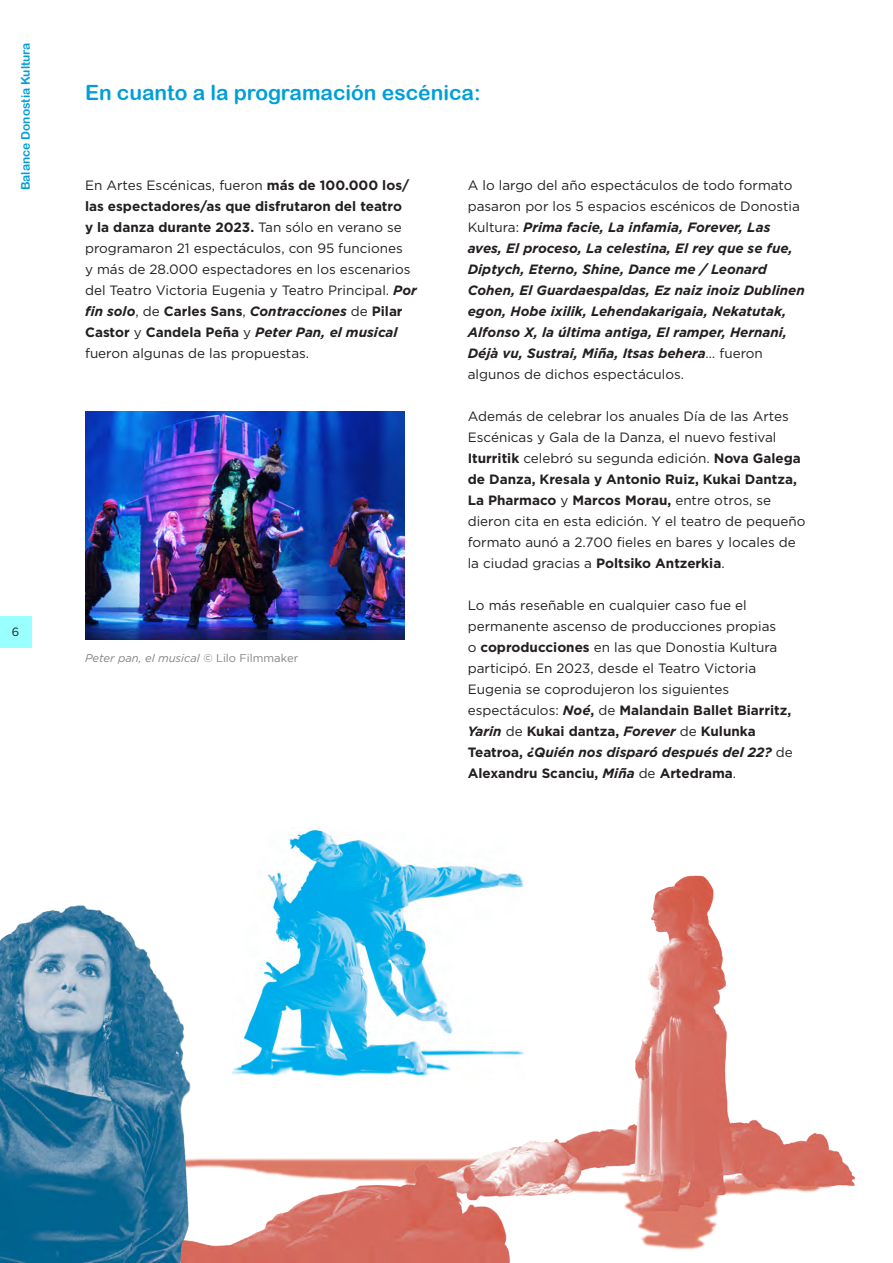
<style>
.page{position:relative;width:893px;height:1263px;background:#fff}
.page>*{position:absolute;margin:0;border:0;box-sizing:border-box;transform-origin:0 0}
.Txt_destacado{font:21px "Arial Rounded MT Bold";color:#009fda}
.Cuerpo_de_texto{font:13.5px/21px "Gotham";color:#231f20}
.Cuerpo_de_texto-2{font:italic 700 13.5px/21px "Gotham";color:#231f20}
.t1{font:12px "Arial Rounded MT Bold";color:#009fda}
.t2{font:12px "Gotham";color:#231f20;scale:.96 1}
.Pie_de_foto_nuevo{font:italic 11.25px "Gotham";color:#808285}
.s1{font-weight:700}
.s2{font-weight:700;font-style:italic}
.s3{font-weight:400;font-style:normal}
.s4{font-style:normal}
</style>
<div class="page">
<div style="left:0;top:616px;width:31px;height:31px;background:#9ff"></div>
<img style="left:289px;top:830px;width:108px;height:32px">
<img style="left:85px;top:412px;width:320px;height:227px">
<img style="left:256px;top:862px;width:599px;height:401px">
<img style="left:0;top:905px;width:256px;height:358px">
<p class="t1" style="left:18px;top:190px;width:149px;rotate:-90deg">Balance Donostia Kultura</p>
<p class="t2" style="left:12px;top:624px;width:9px">6</p>
<p class="Txt_destacado" style="left:85px;top:80px;width:397px">En cuanto a la programación escénica:</p>
<p class="Cuerpo_de_texto" style="left:85px;top:174px;width:333px">En Artes Escénicas, fueron <span class="s1">más de 100.000 los/ las espectadores/as que disfrutaron del teatro<br>y la danza durante 2023.</span> Tan sólo en verano se programaron 21 espectáculos, con 95 funciones<br>y más de 28.000 espectadores en los escenarios del Teatro Victoria Eugenia y Teatro Principal. <span class="s2">Por fin solo</span>, de <span class="s1">Carles Sans</span>, <span class="s2">Contracciones</span> de <span class="s1">Pilar Castor</span> y <span class="s1">Candela Peña</span> y <span class="s2">Peter Pan, el musical </span>fueron algunas de las propuestas.</p>
<p class="Cuerpo_de_texto-2" style="left:468px;top:175px;width:338px"><span class="s3">A lo largo del año espectáculos de todo formato pasaron por los 5 espacios escénicos de Donostia Kultura:</span> Prima facie, La infamia, Forever, Las aves, El proceso, La celestina, El rey que se fue, Diptych, Eterno, Shine, Dance me / Leonard Cohen, El Guardaespaldas, Ez naiz inoiz Dublinen egon, Hobe ixilik, Lehendakarigaia, Nekatutak, Alfonso X, la última antiga, El ramper, Hernani, Déjà vu, Sustrai, Miña, Itsas behera<span class="s3">… fueron algunos de dichos espectáculos.</span></p>
<p class="Cuerpo_de_texto" style="left:468px;top:406px;width:339px">Además de celebrar los anuales Día de las Artes Escénicas y Gala de la Danza, el nuevo festival <span class="s1">Iturritik</span> celebró su segunda edición. <span class="s1">Nova Galega de Danza, Kresala y Antonio Ruiz, Kukai Dantza, La Pharmaco</span> y <span class="s1">Marcos Morau,</span> entre otros, se dieron cita en esta edición. Y el teatro de pequeño formato aunó a 2.700 fieles en bares y locales de la ciudad gracias a <span class="s1">Poltsiko Antzerkia</span>.</p>
<p class="Cuerpo_de_texto" style="left:468px;top:595px;width:327px">Lo más reseñable en cualquier caso fue el permanente ascenso de producciones propias<br>o <span class="s1">coproducciones</span> en las que Donostia Kultura participó. En 2023, desde el Teatro Victoria Eugenia se coprodujeron los siguientes espectáculos: <span class="s2">Noé</span><span class="s1">,</span> de <span class="s1">Malandain Ballet Biarritz, </span><span class="s2">Yarin</span> de <span class="s1">Kukai dantza,</span> <span class="s2">Forever</span> de <span class="s1">Kulunka Teatroa,</span> <span class="s2">¿Quién nos disparó después del 22?</span> de <span class="s1">Alexandru Scanciu,</span> <span class="s2">Miña</span> de <span class="s1">Artedrama</span>.</p>
<p class="Pie_de_foto_nuevo" style="left:85px;top:650px;width:215px">Peter pan, el musical <span class="s4">© Lilo Filmmaker</span></p>
</div>
